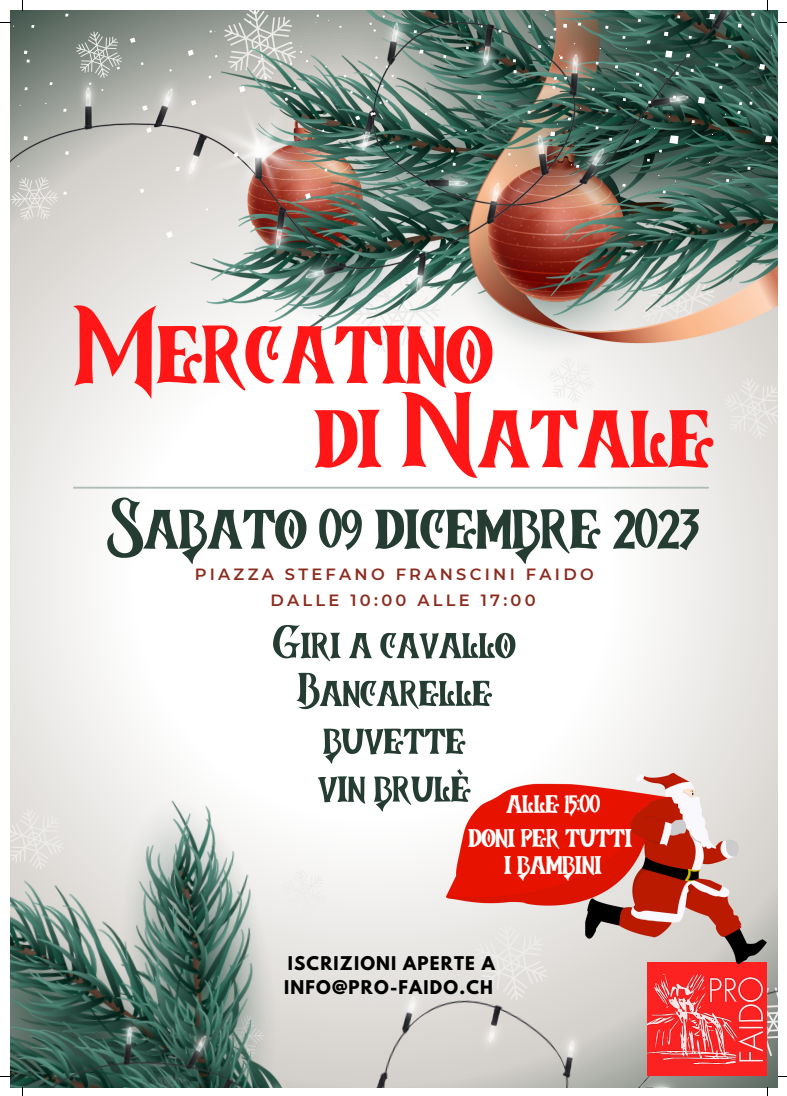
<style>
.page{position:relative;width:787px;height:1096px;background:#fff}
.page>*{position:absolute;margin:0;border:0;box-sizing:border-box;transform-origin:0 0}
.t1{font:125.12px "Brighton";color:#ff1616}
.t2{font:85.12px "Brighton";color:#243c32}
.t3{font:55px "Brighton";color:#243c32}
.t4{font:38.75px "Brighton";letter-spacing:-.005em;color:#fff}
.t5{font:700 16.75px "League Spartan";letter-spacing:.07em;color:#000}
.t6{font:600 16.25px "Montserrat";letter-spacing:.2em;color:#8c2c1e}
</style>
<div class="page">
<svg style="left:10px;top:356px;width:768px;height:405px"></svg>
<div style="left:548px;top:356px;width:47px;height:48px;background:#f5f5f4"></div>
<svg style="left:723px;top:377px;width:55px;height:62px;background:#e3e1de"></svg>
<img style="left:10px;top:10px;width:768px;height:346px">
<img style="left:10px;top:761px;width:768px;height:325px">
<hr style="left:74px;top:486px;width:634px;height:2px;background:#b0bcb8">
<svg style="left:316px;top:14px;width:3px;height:9px"></svg>
<svg style="left:166px;top:231px;width:7px;height:7px"></svg>
<svg style="left:188px;top:50px;width:6px;height:6px"></svg>
<svg style="left:379px;top:100px;width:9px;height:4px"></svg>
<svg style="left:191px;top:100px;width:2px;height:6px"></svg>
<svg style="left:140px;top:188px;width:4px;height:5px"></svg>
<svg style="left:209px;top:30px;width:7px;height:3px"></svg>
<svg style="left:130px;top:37px;width:6px;height:6px"></svg>
<svg style="left:142px;top:105px;width:6px;height:6px"></svg>
<svg style="left:223px;top:10px;width:85px;height:65px;background:#b4b8b3"></svg>
<svg style="left:75px;top:31px;width:48px;height:60px;background:#9da29d"></svg>
<svg style="left:355px;top:116px;width:5px;height:4px"></svg>
<svg style="left:370px;top:70px;width:3px;height:6px"></svg>
<svg style="left:380px;top:65px;width:14px;height:12px"></svg>
<svg style="left:369px;top:23px;width:7px;height:9px"></svg>
<svg style="left:146px;top:127px;width:6px;height:6px"></svg>
<svg style="left:370px;top:112px;width:6px;height:4px"></svg>
<svg style="left:465px;top:19px;width:18px;height:12px"></svg>
<svg style="left:65px;top:151px;width:4px;height:4px"></svg>
<svg style="left:175px;top:167px;width:5px;height:4px"></svg>
<svg style="left:24px;top:136px;width:4px;height:4px"></svg>
<svg style="left:63px;top:109px;width:4px;height:3px"></svg>
<svg style="left:10px;top:176px;width:57px;height:45px;background:#d2d0cb"></svg>
<svg style="left:49px;top:82px;width:4px;height:3px"></svg>
<svg style="left:24px;top:51px;width:6px;height:12px"></svg>
<svg style="left:527px;top:110px;width:4px;height:4px"></svg>
<svg style="left:477px;top:95px;width:4px;height:4px"></svg>
<svg style="left:591px;top:88px;width:4px;height:3px"></svg>
<svg style="left:686px;top:54px;width:4px;height:3px"></svg>
<svg style="left:709px;top:14px;width:6px;height:5px"></svg>
<svg style="left:765px;top:136px;width:7px;height:6px"></svg>
<svg style="left:759px;top:64px;width:6px;height:6px"></svg>
<svg style="left:647px;top:40px;width:4px;height:4px"></svg>
<svg style="left:622px;top:36px;width:4px;height:3px"></svg>
<svg style="left:451px;top:149px;width:3px;height:4px"></svg>
<svg style="left:453px;top:162px;width:3px;height:4px"></svg>
<svg style="left:622px;top:184px;width:4px;height:3px"></svg>
<svg style="left:571px;top:164px;width:8px;height:4px"></svg>
<svg style="left:669px;top:135px;width:9px;height:9px"></svg>
<svg style="left:550px;top:132px;width:5px;height:4px"></svg>
<svg style="left:698px;top:97px;width:7px;height:7px"></svg>
<svg style="left:559px;top:55px;width:4px;height:4px"></svg>
<svg style="left:751px;top:13px;width:4px;height:3px"></svg>
<svg style="left:665px;top:51px;width:7px;height:7px"></svg>
<svg style="left:419px;top:50px;width:5px;height:3px"></svg>
<svg style="left:664px;top:32px;width:4px;height:4px"></svg>
<svg style="left:545px;top:10px;width:4px;height:6px"></svg>
<svg style="left:513px;top:70px;width:4px;height:3px"></svg>
<svg style="left:563px;top:24px;width:4px;height:4px"></svg>
<svg style="left:738px;top:23px;width:4px;height:5px"></svg>
<svg style="left:737px;top:111px;width:4px;height:3px"></svg>
<svg style="left:550px;top:28px;width:6px;height:11px"></svg>
<img style="left:193px;top:75px;width:136px;height:153px">
<img style="left:648px;top:962px;width:119px;height:113px">
<img style="left:447px;top:773px;width:320px;height:189px">
<svg style="left:0;top:22px;width:14px;height:5px"></svg>
<p class="t1" style="left:73px;top:283px;width:421px">Mercatino</p>
<p class="t1" style="left:314px;top:367px;width:401px">diNatale</p>
<p class="t2" style="left:107px;top:480px;width:593px">Sabato09dicembre2023</p>
<p class="t6" style="left:270px;top:589px;width:267px">DALLE 10:00 ALLE 17:00</p>
<p class="t6" style="left:195px;top:564px;width:400px">PIAZZA STEFANO FRANSCINI FAIDO</p>
<p class="t3" style="left:273px;top:614px;width:244px">Giri a cavallo</p>
<p class="t3" style="left:296px;top:662px;width:197px">Bancarelle</p>
<p class="t3" style="left:323px;top:710px;width:144px">buvette</p>
<p class="t3" style="left:318px;top:757px;width:154px">vinbrulè</p>
<p class="t4" style="left:506px;top:782px;width:96px">alle15:00</p>
<p class="t4" style="left:468px;top:816px;width:166px">donipertutti</p>
<p class="t4" style="left:504px;top:842px;width:99px">ibambini</p>
<p class="t5" style="left:288px;top:955px;width:209px">ISCRIZIONI APERTE A</p>
<p class="t5" style="left:284px;top:978px;width:210px">INFO@PRO-FAIDO.CH</p>
</div>
